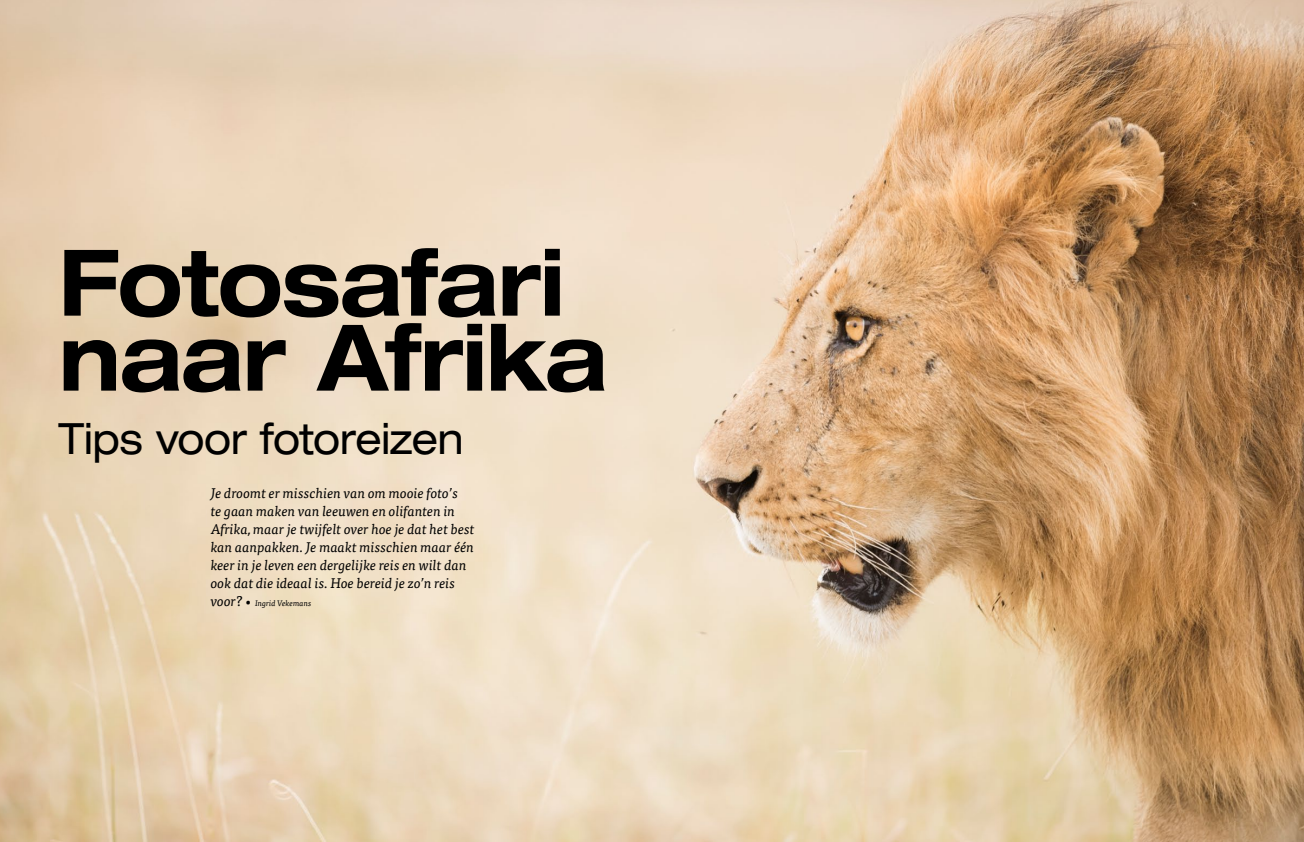
<style>
.page{position:relative;width:1304px;height:842px;background:#fff}
.page>*{position:absolute;margin:0;border:0;box-sizing:border-box;transform-origin:0 0}
.t1{font:700 expanded 92px/75px "Helvetica Neue LT Std";letter-spacing:-.015em;color:#000;scale:.92 1}
.t2{font:expanded 43.2px "Helvetica Neue LT Std";letter-spacing:-.01em;color:#000;scale:.92 1}
.t3{font:italic 14px/18px "Tisa OT";color:#000}
.t4{font:italic 8px "Tisa OT";color:#000}
.s1{font-size:14px}
</style>
<div class="page">
<img style="left:0;top:0;width:1304px;height:842px">
<h1 class="t1" style="left:59px;top:243px;width:598px">Fotosafari naar Afrika</h1>
<h2 class="t2" style="left:59px;top:413px;width:441px">Tips voor fotoreizen</h2>
<p class="t3" style="left:211px;top:484px;width:266px">Je droomt er misschien van om mooie foto’s<br>te gaan maken van leeuwen en olifanten in Afrika, maar je twijfelt over hoe je dat het best kan aanpakken. Je maakt misschien maar één keer in je leven een dergelijke reis en wilt dan ook dat die ideaal is. Hoe bereid je zo’n reis</p>
<p class="t4" style="left:211px;top:598px;width:102px"><span class="s1">voor? •</span> Ingrid Vekemans</p>
</div>
